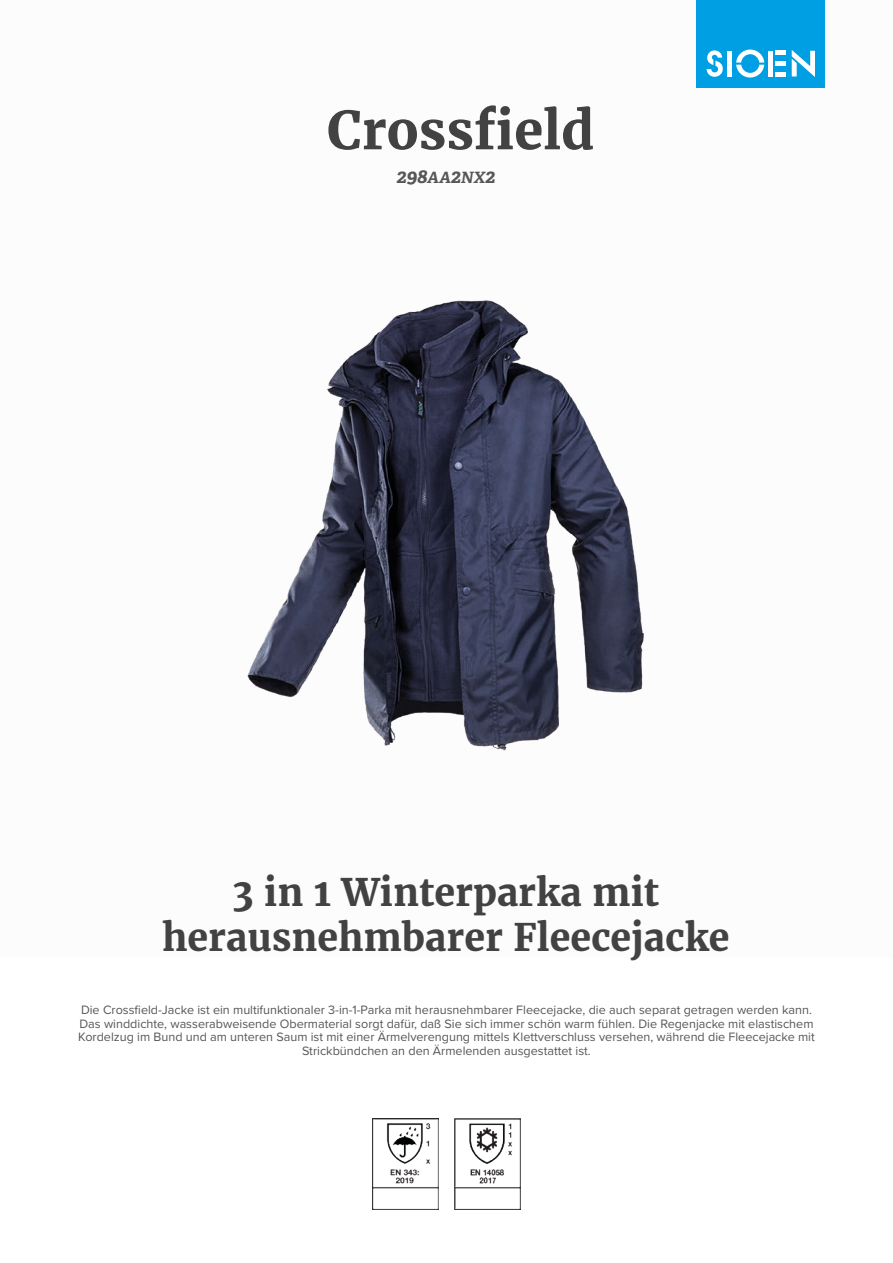
<style>
.page{position:relative;width:893px;height:1263px;background:#fff}
.page>*{position:absolute;margin:0;border:0;box-sizing:border-box;transform-origin:0 0}
.t1{font:700 52.5px "Merriweather";color:#424243}
.t2{font:700 37.5px/45px "Merriweather";color:#424243;text-align:center}
.t3{font:italic 700 19.5px "Adelle";color:#575756}
.t4{font:12.6px/13.6px "Proxima Nova";color:#575756;text-align:center}
.s1{font-size:15.6px}
</style>
<div class="page">
<div style="left:697px;top:0;width:128px;height:88px;background:#009fe3"></div>
<svg style="left:707px;top:50px;width:16px;height:27px"></svg>
<svg style="left:736px;top:50px;width:28px;height:28px"></svg>
<div style="left:727px;top:51px;width:5px;height:26px;background:#fff"></div>
<div style="left:768px;top:51px;width:5px;height:26px;background:#fff"></div>
<div style="left:775px;top:72px;width:11px;height:5px;background:#fff"></div>
<div style="left:775px;top:61px;width:11px;height:5px;background:#fff"></div>
<hr style="left:775px;top:51px;width:11px;height:4px;background:#fff">
<svg style="left:792px;top:50px;width:23px;height:27px"></svg>
<img style="left:372px;top:1118px;width:67px;height:92px">
<img style="left:454px;top:1118px;width:67px;height:92px">
<img style="left:247px;top:300px;width:397px;height:451px">
<h1 class="t1" style="left:327px;top:95px;width:269px">Crossfield</h1>
<h3 class="t3" style="left:397px;top:164px;width:100px">298<span class="s1">AA</span>2<span class="s1">NX</span>2</h3>
<h2 class="t2" style="left:162px;top:869px;width:569px">3 in 1 Winterparka mit herausnehmbarer Fleecejacke</h2>
<p class="t4" style="left:78px;top:1002px;width:738px">Die Crossfield-Jacke ist ein multifunktionaler 3-in-1-Parka mit herausnehmbarer Fleecejacke, die auch separat getragen werden kann.<br>Das winddichte, wasserabweisende Obermaterial sorgt dafür, daß Sie sich immer schön warm fühlen. Die Regenjacke mit elastischem Kordelzug im Bund und am unteren Saum ist mit einer Ärmelverengung mittels Klettverschluss versehen, während die Fleecejacke mit Strickbündchen an den Ärmelenden ausgestattet ist.</p>
</div>
